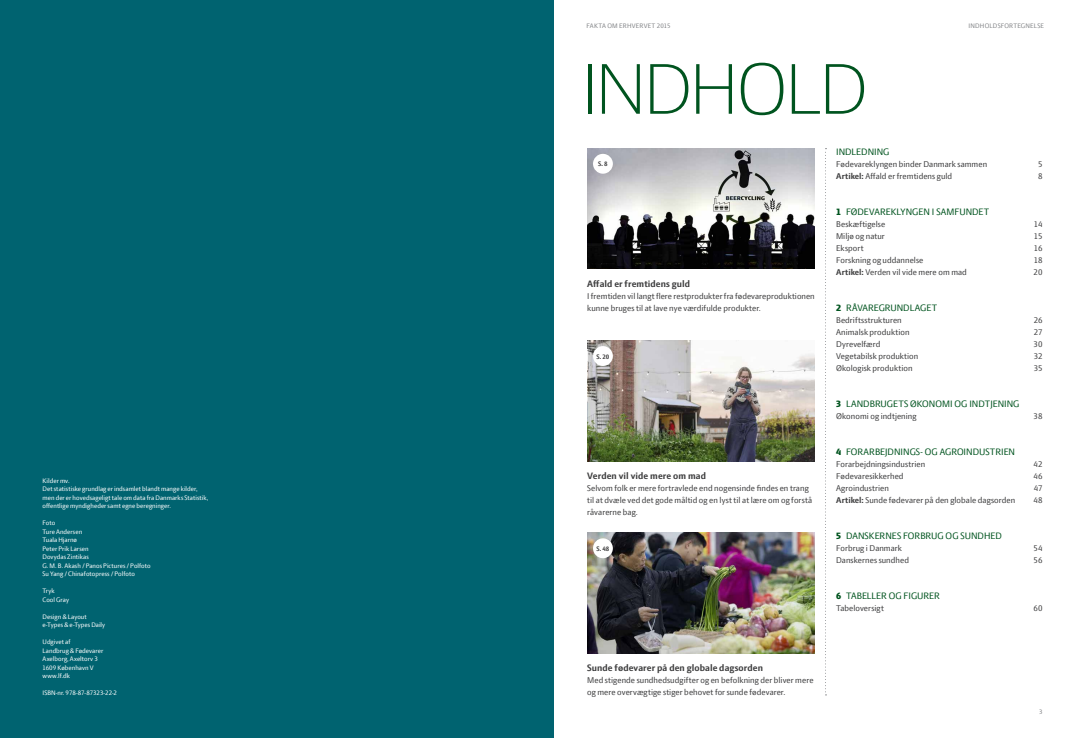
<style>
.page{position:relative;width:1078px;height:738px;background:#fff}
.page>*{position:absolute;margin:0;border:0;box-sizing:border-box;transform-origin:0 0}
.t1{font:300 77px "LF Press Sans";letter-spacing:-.025em;color:#00541f}
.t2{font:10px "LF Press Sans";letter-spacing:.005em;color:#00541f}
.t3{font:700 10px "LF Press Sans";letter-spacing:.01em;color:#3e3e3f}
.t4{font:9px/12px "LF Press Sans";letter-spacing:.01em;color:#3e3e3f}
.t5{font:7px/8.5px "LF Press Sans";letter-spacing:.005em;color:#fff}
.t6{font:7px "LF Press Sans";letter-spacing:.03em;color:#808285}
.t7{font:700 7px "LF Press Sans";color:#3e3e3f}
.s1{font-weight:700}
.s2{font-weight:800}
</style>
<div class="page">
<img style="left:587px;top:340px;width:227px;height:120px">
<img style="left:587px;top:532px;width:227px;height:120px">
<img style="left:587px;top:148px;width:227px;height:120px">
<div style="left:0;top:0;width:553px;height:737px;background:#006370"></div>
<svg style="left:825px;top:148px;width:1px;height:545px"></svg>
<div style="left:593px;top:154px;width:19px;height:19px;background:#fff;border-radius:50%"></div>
<div style="left:593px;top:346px;width:19px;height:19px;background:#fff;border-radius:50%"></div>
<div style="left:593px;top:538px;width:19px;height:19px;background:#fff;border-radius:50%"></div>
<p class="t5" style="left:43px;top:475px;width:167px">Kilder mv.<br>Det statistiske grundlag er indsamlet blandt mange kilder, men der er hovedsageligt tale om data fra Danmarks Statistik, offentlige myndigheder samt egne beregninger.</p>
<p class="t5" style="left:43px;top:518px;width:110px">Foto<br>Ture Andersen<br>Tuala Hjarnø<br>Peter Prik Larsen<br>Dovydas Zintikas<br>G. M. B. Akash / Panos Pictures / Polfoto<br>Su Yang / Chinafotopress / Polfoto</p>
<p class="t5" style="left:43px;top:586px;width:28px">Tryk<br>Cool Gray</p>
<p class="t5" style="left:43px;top:611px;width:64px">Design &amp; Layout e-Types &amp; e-Types Daily</p>
<p class="t5" style="left:43px;top:637px;width:62px">Udgivet af<br>Landbrug &amp; Fødevarer<br>Axelborg, Axeltorv 3<br>1609 København V www.lf.dk</p>
<p class="t5" style="left:43px;top:688px;width:76px">ISBN-nr. 978-87-87323-22-2</p>
<p class="t6" style="left:586px;top:22px;width:86px">FAKTA OM ERHVERVET 2015</p>
<p class="t6" style="left:968px;top:22px;width:7px">Indholdsfortegnelse</p>
<h1 class="t1" style="left:581px;top:44px;width:287px">INDHOLD</h1>
<p class="t7" style="left:598px;top:160px;width:11px">S. 8</p>
<p class="t3" style="left:587px;top:278px;width:104px">Affald er fremtidens guld</p>
<p class="t4" style="left:587px;top:289px;width:229px">I fremtiden vil langt flere restprodukter fra fødevareproduktionen kunne bruges til at lave nye værdifulde produkter.</p>
<p class="t7" style="left:596px;top:352px;width:14px">S. 20</p>
<p class="t3" style="left:587px;top:470px;width:120px">Verden vil vide mere om mad</p>
<p class="t4" style="left:587px;top:481px;width:226px">Selvom folk er mere fortravlede end nogensinde findes en trang til at dvæle ved det gode måltid og en lyst til at lære om og forstå råvarerne bag.</p>
<p class="t7" style="left:596px;top:544px;width:14px">S. 48</p>
<p class="t3" style="left:587px;top:662px;width:177px">Sunde fødevarer på den globale dagsorden</p>
<p class="t4" style="left:587px;top:673px;width:228px">Med stigende sundhedsudgifter og en befolkning der bliver mere og mere overvægtige stiger behovet for sunde fødevarer.</p>
<p class="t2" style="left:836px;top:145px;width:55px">INDLEDNING</p>
<p class="t4" style="left:836px;top:157px;width:152px">Fødevareklyngen binder Danmark sammen</p>
<p class="t4" style="left:1037px;top:157px;width:6px">5</p>
<p class="t4" style="left:836px;top:169px;width:118px"><span class="s1">Artikel:</span> Affald er fremtidens guld</p>
<p class="t4" style="left:1037px;top:169px;width:6px">8</p>
<p class="t2" style="left:836px;top:205px;width:155px"><span class="s2">1</span> FØDEVAREKLYNGEN I SAMFUNDET</p>
<p class="t4" style="left:836px;top:217px;width:51px">Beskæftigelse</p>
<p class="t4" style="left:1033px;top:217px;width:10px">14</p>
<p class="t4" style="left:836px;top:229px;width:50px">Miljø og natur</p>
<p class="t4" style="left:1033px;top:229px;width:10px">15</p>
<p class="t4" style="left:836px;top:241px;width:29px">Eksport</p>
<p class="t4" style="left:1033px;top:241px;width:10px">16</p>
<p class="t4" style="left:836px;top:253px;width:89px">Forskning og uddannelse</p>
<p class="t4" style="left:1033px;top:253px;width:10px">18</p>
<p class="t4" style="left:836px;top:265px;width:132px"><span class="s1">Artikel:</span> Verden vil vide mere om mad</p>
<p class="t4" style="left:1033px;top:265px;width:10px">20</p>
<p class="t2" style="left:836px;top:301px;width:102px"><span class="s2">2</span> RÅVAREGRUNDLAGET</p>
<p class="t4" style="left:836px;top:313px;width:67px">Bedriftsstrukturen</p>
<p class="t4" style="left:1033px;top:313px;width:10px">26</p>
<p class="t4" style="left:836px;top:325px;width:75px">Animalsk produktion</p>
<p class="t4" style="left:1033px;top:325px;width:10px">27</p>
<p class="t4" style="left:836px;top:337px;width:46px">Dyrevelfærd</p>
<p class="t4" style="left:1033px;top:337px;width:10px">30</p>
<p class="t4" style="left:836px;top:349px;width:84px">Vegetabilsk produktion</p>
<p class="t4" style="left:1033px;top:349px;width:10px">32</p>
<p class="t4" style="left:836px;top:361px;width:78px">Økologisk produktion</p>
<p class="t4" style="left:1033px;top:361px;width:10px">35</p>
<p class="t2" style="left:836px;top:397px;width:185px"><span class="s2">3</span> LANDBRUGETS ØKONOMI OG INDTJENING</p>
<p class="t4" style="left:836px;top:409px;width:82px">Økonomi og indtjening</p>
<p class="t4" style="left:1033px;top:409px;width:10px">38</p>
<p class="t2" style="left:836px;top:445px;width:180px"><span class="s2">4</span> FORARBEJDNINGS- OG AGROINDUSTRIEN</p>
<p class="t4" style="left:836px;top:457px;width:90px">Forarbejdningsindustrien</p>
<p class="t4" style="left:1033px;top:457px;width:10px">42</p>
<p class="t4" style="left:836px;top:469px;width:69px">Fødevaresikkerhed</p>
<p class="t4" style="left:1033px;top:469px;width:10px">46</p>
<p class="t4" style="left:836px;top:481px;width:54px">Agroindustrien</p>
<p class="t4" style="left:1033px;top:481px;width:10px">47</p>
<p class="t4" style="left:836px;top:493px;width:180px"><span class="s1">Artikel:</span> Sunde fødevarer på den globale dagsorden</p>
<p class="t4" style="left:1033px;top:493px;width:10px">48</p>
<p class="t2" style="left:836px;top:529px;width:167px"><span class="s2">5</span> DANSKERNES FORBRUG OG SUNDHED</p>
<p class="t4" style="left:836px;top:541px;width:67px">Forbrug i Danmark</p>
<p class="t4" style="left:1033px;top:541px;width:11px">54</p>
<p class="t4" style="left:836px;top:553px;width:74px">Danskernes sundhed</p>
<p class="t4" style="left:1033px;top:553px;width:10px">56</p>
<p class="t2" style="left:836px;top:589px;width:105px"><span class="s2">6</span> TABELLER OG FIGURER</p>
<p class="t4" style="left:836px;top:601px;width:49px">Tabeloversigt</p>
<p class="t4" style="left:1033px;top:601px;width:11px">60</p>
<p class="t6" style="left:1038px;top:707px;width:5px">3</p>
</div>
